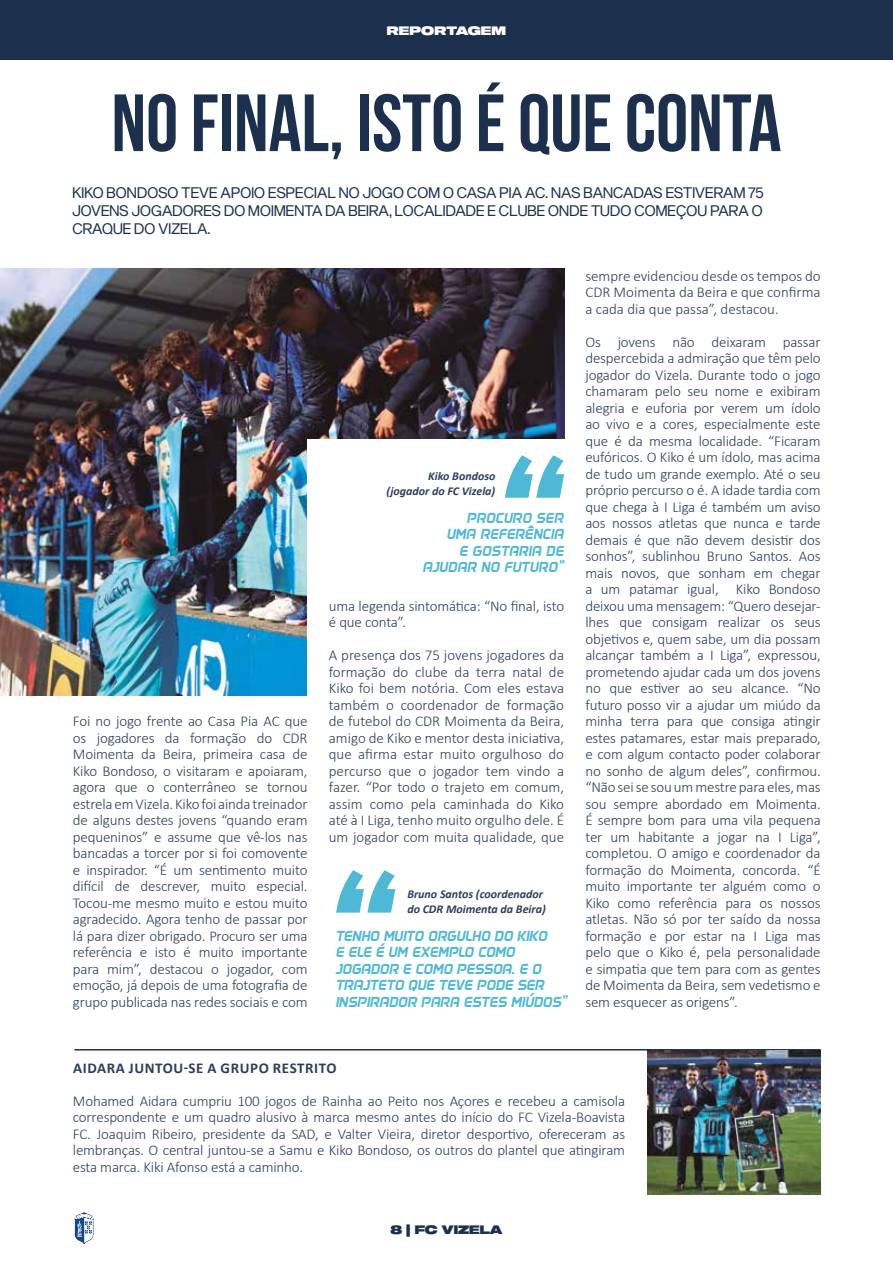
<style>
.page{position:relative;width:893px;height:1263px;background:#fff}
.page>*{position:absolute;margin:0;border:0;box-sizing:border-box;transform-origin:0 0}
.t1{font:700 81px "Bebas Neue";color:#1c304e}
.t2{font:300 15px/16.5px "Calibri";letter-spacing:-.01em;color:#2d3e5c;text-align:justify}
.t3{font:italic 15px/16.5px "DAGGERSQUARE";letter-spacing:-.01em;color:#4fb9d5;text-align:right}
.t4{font:15px/18px "Sequel Sans Book Disp";letter-spacing:.01em;color:#1c304e;text-align:justify}
.t5{font:700 15px "Calibri";letter-spacing:.04em;color:#2d3e5c}
.t6{font:italic 700 12px/14.4px "Calibri";color:#2d3e5c;text-align:right}
.t7{font:12px "Sequel 100 Wide 95";color:#fff}
.t8{font:12px "Sequel 100 Wide 95";color:#1c304e}
</style>
<div class="page">
<img style="left:0;top:269px;width:564px;height:427px">
<div style="left:0;top:0;width:893px;height:59px;background:#1c304e"></div>
<svg style="left:74px;top:1212px;width:20px;height:32px"></svg>
<div style="left:308px;top:440px;width:267px;height:262px;background:#fff"></div>
<hr style="left:74px;top:1049px;width:747px;height:1px;background:#1c304e">
<svg style="left:505px;top:455px;width:59px;height:43px"></svg>
<svg style="left:336px;top:870px;width:59px;height:43px"></svg>
<img style="left:647px;top:1050px;width:174px;height:145px">
<p class="t7" style="left:387px;top:22px;width:121px">REPORTAGEM</p>
<p class="t7" style="left:394px;top:22px;width:107px">ENTREVISTA</p>
<h1 class="t1" style="left:111px;top:79px;width:671px">NO FINAL, ISTO É QUE CONTA</h1>
<p class="t4" style="left:72px;top:184px;width:693px">KIKO BONDOSO TEVE APOIO ESPECIAL NO JOGO COM O CASA PIA AC. NAS BANCADAS ESTIVERAM 75<br>JOVENS JOGADORES DO MOIMENTA DA BEIRA, LOCALIDADE E CLUBE ONDE TUDO COMEÇOU PARA O CRAQUE DO VIZELA.</p>
<p class="t2" style="left:73px;top:713px;width:236px">Foi no jogo frente ao Casa Pia AC que os jogadores da formação do CDR Moimenta da Beira, primeira casa de Kiko Bondoso, o visitaram e apoiaram, agora que o conterrâneo se tornou estrela em Vizela. Kiko foi ainda treinador de alguns destes jovens “quando eram pequeninos” e assume que vê-los nas bancadas a torcer por si foi comovente e inspirador. “É um sentimento muito difícil de descrever, muito especial.<br>Tocou-me mesmo muito e estou muito agradecido. Agora tenho de passar por lá para dizer obrigado. Procuro ser uma referência e isto é muito importante para mim”, destacou o jogador, com emoção, já depois de uma fotografia de grupo publicada nas redes sociais e com</p>
<p class="t6" style="left:386px;top:469px;width:111px">Kiko Bondoso (jogador do FC Vizela)</p>
<p class="t3" style="left:423px;top:510px;width:143px">PROCURO SER<br>UMA REFERÊNCIA<br>E GOSTARIA DE<br>AJUDAR NO FUTURO”</p>
<p class="t2" style="left:329px;top:597px;width:237px">uma legenda sintomática: “No final, isto é que conta”.</p>
<p class="t2" style="left:329px;top:647px;width:237px">A presença dos 75 jovens jogadores da formação do clube da terra natal de Kiko foi bem notória. Com eles estava também o coordenador de formação de futebol do CDR Moimenta da Beira, amigo de Kiko e mentor desta iniciativa, que afirma estar muito orgulhoso do percurso que o jogador tem vindo a fazer. “Por todo o trajeto em comum, assim como pela caminhada do Kiko até à I Liga, tenho muito orgulho dele. É um jogador com muita qualidade, que</p>
<p class="t6" style="left:407px;top:887px;width:140px;text-align:left">Bruno Santos (coordenador do CDR Moimenta da Beira)</p>
<p class="t3" style="left:336px;top:927px;width:233px;text-align:left">TENHO MUITO ORGULHO DO KIKO<br>E ELE É UM EXEMPLO COMO<br>JOGADOR E COMO PESSOA. E O<br>TRAJTETO QUE TEVE PODE SER<br>INSPIRADOR PARA ESTES MIÚDOS”</p>
<p class="t2" style="left:585px;top:267px;width:237px">sempre evidenciou desde os tempos do CDR Moimenta da Beira e que confirma a cada dia que passa”, destacou.</p>
<p class="t2" style="left:585px;top:333px;width:237px">Os jovens não deixaram passar despercebida a admiração que têm pelo jogador do Vizela. Durante todo o jogo chamaram pelo seu nome e exibiram alegria e euforia por verem um ídolo ao vivo e a cores, especialmente este que é da mesma localidade. “Ficaram eufóricos. O Kiko é um ídolo, mas acima de tudo um grande exemplo. Até o seu próprio percurso o é. A idade tardia com que chega à I Liga é também um aviso aos nossos atletas que nunca e tarde demais é que não devem desistir dos sonhos”, sublinhou Bruno Santos. Aos mais novos, que sonham em chegar a um patamar igual, Kiko Bondoso deixou uma mensagem: “Quero desejar&shy;lhes que consigam realizar os seus objetivos e, quem sabe, um dia possam alcançar também a I Liga”, expressou, prometendo ajudar cada um dos jovens no que estiver ao seu alcance. “No futuro posso vir a ajudar um miúdo da minha terra para que consiga atingir estes patamares, estar mais preparado, e com algum contacto poder colaborar no sonho de algum deles”, confirmou. “Não sei se sou um mestre para eles, mas sou sempre abordado em Moimenta.<br>É sempre bom para uma vila pequena ter um habitante a jogar na I Liga”, completou. O amigo e coordenador da formação do Moimenta, concorda. “É muito importante ter alguém como o Kiko como referência para os nossos atletas. Não só por ter saído da nossa formação e por estar na I Liga mas pelo que o Kiko é, pela personalidade e simpatia que tem para com as gentes de Moimenta da Beira, sem vedetismo e sem esquecer as origens”.</p>
<p class="t5" style="left:73px;top:1057px;width:265px">AIDARA JUNTOU-SE A GRUPO RESTRITO</p>
<p class="t2" style="left:73px;top:1092px;width:554px">Mohamed Aidara cumpriu 100 jogos de Rainha ao Peito nos Açores e recebeu a camisola correspondente e um quadro alusivo à marca mesmo antes do início do FC Vizela-Boavista FC. Joaquim Ribeiro, presidente da SAD, e Valter Vieira, diretor desportivo, ofereceram as lembranças. O central juntou-se a Samu e Kiko Bondoso, os outros do plantel que atingiram esta marca. Kiki Afonso está a caminho.</p>
<p class="t8" style="left:390px;top:1221px;width:114px">8 | FC VIZELA</p>
</div>
